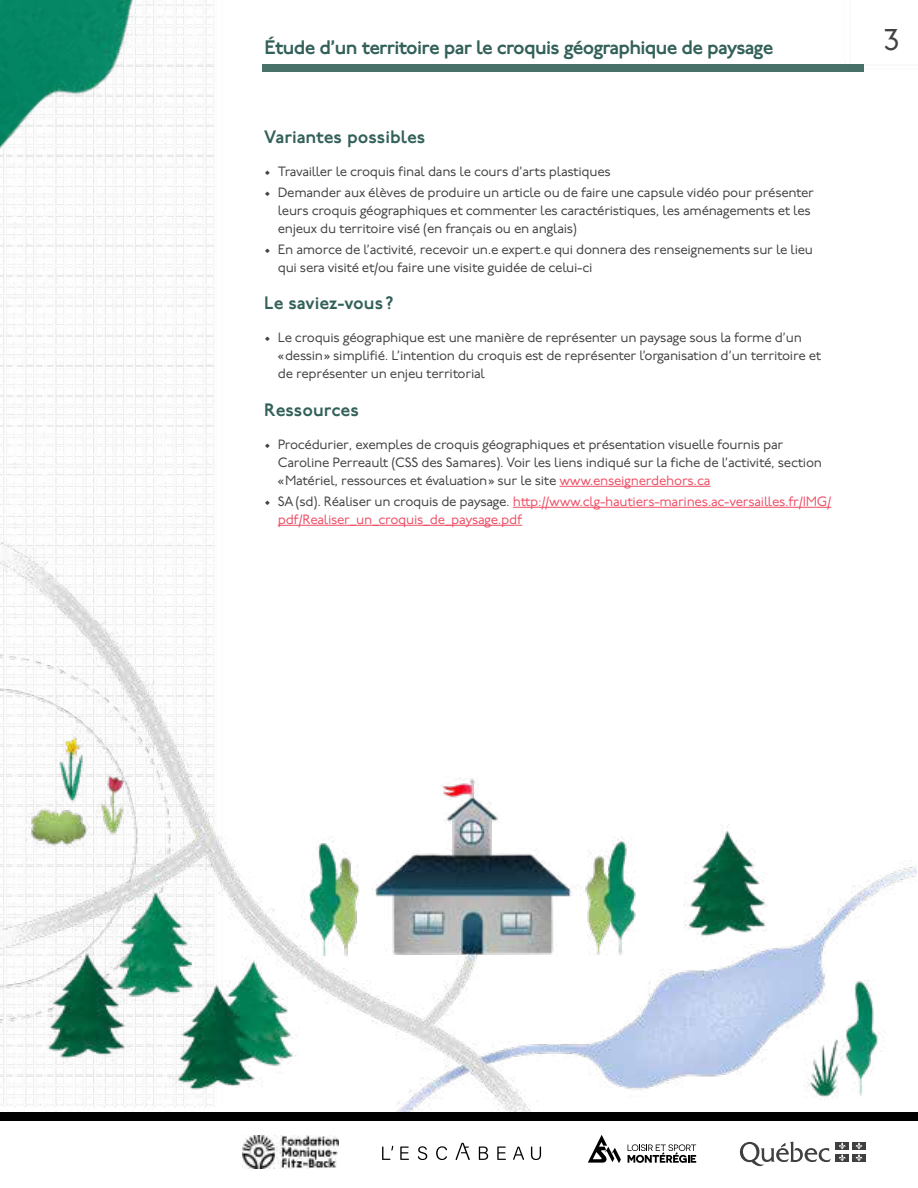
<style>
.page{position:relative;width:918px;height:1188px;background:#fff}
.page>*{position:absolute;margin:0;border:0;box-sizing:border-box;transform-origin:0 0}
.t1{font:30px "P22 Underground";color:#414242}
.t2{font:600 19.5px "P22 Underground";letter-spacing:-.035em;color:#336159}
.t3{font:600 18px "P22 Underground";color:#336159}
.t4{font:13.5px/18px "P22 Underground";letter-spacing:-.02em;color:#414242}
.t5{font:13.5px/18px "P22 Underground";letter-spacing:-.02em;color:#ed4e65}
.s1{color:#ed4e65}
.s2{color:#414242}
</style>
<div class="page">
<div style="left:263px;top:64px;width:601px;height:8px;background:#477169"></div>
<img style="left:0;top:506px;width:917px;height:606px">
<div style="left:0;top:1112px;width:918px;height:8px;background:#000"></div>
<img style="left:0;top:0;width:571px;height:586px">
<svg style="left:740px;top:1142px;width:91px;height:24px"></svg>
<div style="left:836px;top:1142px;width:13px;height:8px;background:#404040"></div>
<div style="left:852px;top:1142px;width:14px;height:8px;background:#404040"></div>
<div style="left:836px;top:1154px;width:13px;height:8px;background:#404040"></div>
<svg style="left:839px;top:1142px;width:7px;height:19px"></svg>
<div style="left:852px;top:1154px;width:14px;height:8px;background:#404040"></div>
<svg style="left:856px;top:1142px;width:6px;height:19px"></svg>
<svg style="left:588px;top:1135px;width:33px;height:28px"></svg>
<svg style="left:628px;top:1144px;width:68px;height:19px"></svg>
<img style="left:242px;top:1136px;width:97px;height:32px">
<hr style="left:559px;top:486px;width:151px;height:1px;background:#ed4e65">
<hr style="left:513px;top:507px;width:318px;height:1px;background:#ed4e65">
<hr style="left:278px;top:525px;width:244px;height:1px;background:#ed4e65">
<svg style="left:382px;top:1146px;width:11px;height:14px"></svg>
<svg style="left:400px;top:1147px;width:9px;height:13px"></svg>
<svg style="left:418px;top:1146px;width:9px;height:14px"></svg>
<svg style="left:436px;top:1146px;width:11px;height:14px"></svg>
<svg style="left:479px;top:1147px;width:9px;height:13px"></svg>
<svg style="left:497px;top:1147px;width:9px;height:13px"></svg>
<svg style="left:513px;top:1147px;width:11px;height:13px"></svg>
<svg style="left:531px;top:1147px;width:10px;height:13px"></svg>
<svg style="left:456px;top:1143px;width:14px;height:17px"></svg>
<h2 class="t2" style="left:265px;top:36px;width:510px">Étude d’un territoire par le croquis géographique de paysage</h2>
<h1 class="t1" style="left:884px;top:23px;width:17px">3</h1>
<h3 class="t3" style="left:264px;top:127px;width:163px">Variantes possibles</h3>
<p class="t4" style="left:264px;top:163px;width:348px">• Travailler le croquis final dans le cours d’arts plastiques</p>
<p class="t4" style="left:278px;top:184px;width:538px;text-indent:-14px">• Demander aux élèves de produire un article ou de faire une capsule vidéo pour présenter leurs croquis géographiques et commenter les caractéristiques, les aménagements et les enjeux du territoire visé (en français ou en anglais)</p>
<p class="t4" style="left:278px;top:241px;width:537px;text-indent:-14px">• En amorce de l’activité, recevoir un.e expert.e qui donnera des renseignements sur le lieu qui sera visité et/ou faire une visite guidée de celui-ci</p>
<h3 class="t3" style="left:264px;top:293px;width:131px">Le saviez-vous ?</h3>
<p class="t4" style="left:278px;top:329px;width:545px;text-indent:-14px">• Le croquis géographique est une manière de représenter un paysage sous la forme d’un «dessin» simplifié. L’intention du croquis est de représenter l’organisation d’un territoire et de représenter un enjeu territorial</p>
<h3 class="t3" style="left:264px;top:400px;width:96px">Ressources</h3>
<p class="t4" style="left:278px;top:436px;width:546px;text-indent:-14px">• Procédurier, exemples de croquis géographiques et présentation visuelle fournis par<br>Caroline Perreault (CSS des Samares). Voir les liens indiqué sur la fiche de l’activité, section «Matériel, ressources et évaluation» sur le site <span class="s1">www.enseignerdehors.ca</span></p>
<p class="t5" style="left:278px;top:493px;width:555px;text-indent:-14px"><span class="s2">• SA (sd). Réaliser un croquis de paysage.</span> http://www.clg-hautiers-marines.ac-versailles.fr/IMG/ pdf/Realiser_un_croquis_de_paysage.pdf</p>
</div>
